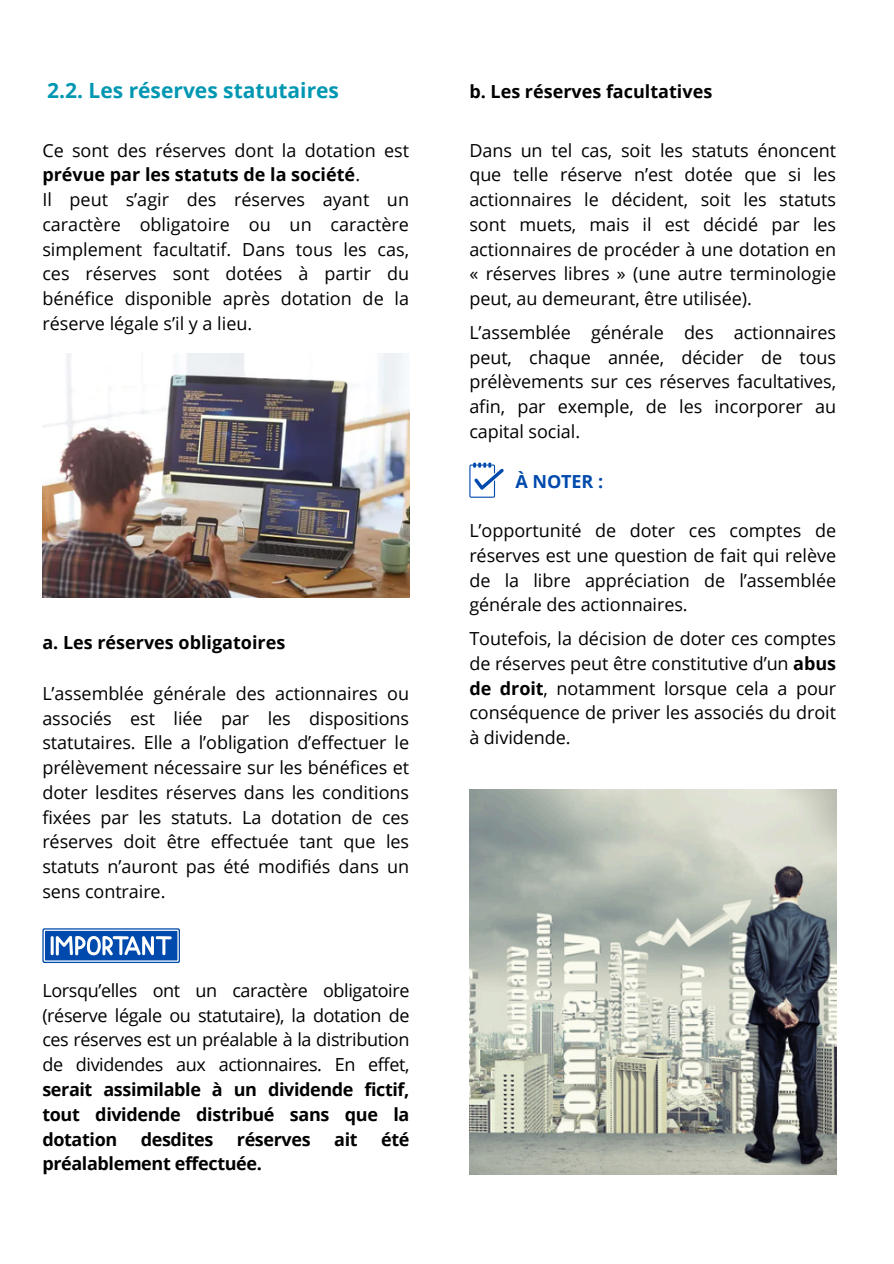
<style>
.page{position:relative;width:894px;height:1264px;background:#fff}
.page>*{position:absolute;margin:0;border:0;box-sizing:border-box;transform-origin:0 0}
.t1{font:700 21px "Open Sans";color:#0097b2}
.t2{font:18px/24.8px "Open Sans";letter-spacing:-.005em;color:#000;text-align:justify}
.t3{font:700 18px "Open Sans";color:#000}
.t4{font:700 18px "Open Sans";letter-spacing:-.02em;color:#000}
.t5{font:700 18px "Open Sans";letter-spacing:-.005em;color:#004aad}
.s1{font-weight:700}
</style>
<div class="page">
<img style="left:469px;top:789px;width:367px;height:385px">
<img style="left:42px;top:353px;width:367px;height:244px">
<svg style="left:469px;top:462px;width:34px;height:35px"></svg>
<svg style="left:42px;top:928px;width:138px;height:35px"></svg>
<h3 class="t1" style="left:47px;top:75px;width:293px">2.2. Les réserves statutaires</h3>
<p class="t2" style="left:42px;top:137px;width:368px">Ce sont des réserves dont la dotation est <span class="s1">prévue par les statuts de la société</span>.</p>
<p class="t2" style="left:42px;top:187px;width:368px">Il peut s’agir des réserves ayant un caractère obligatoire ou un caractère simplement facultatif. Dans tous les cas, ces réserves sont dotées à partir du bénéfice disponible après dotation de la réserve légale s’il y a lieu.</p>
<p class="t3" style="left:42px;top:630px;width:244px">a. Les réserves obligatoires</p>
<p class="t2" style="left:42px;top:680px;width:368px">L’assemblée générale des actionnaires ou associés est liée par les dispositions statutaires. Elle a l’obligation d’effectuer le prélèvement nécessaire sur les bénéfices et doter lesdites réserves dans les conditions fixées par les statuts. La dotation de ces réserves doit être effectuée tant que les statuts n’auront pas été modifiés dans un sens contraire.</p>
<p class="t2" style="left:42px;top:977px;width:368px">Lorsqu’elles ont un caractère obligatoire (réserve légale ou statutaire), la dotation de ces réserves est un préalable à la distribution de dividendes aux actionnaires. En effet, <span class="s1">serait assimilable à un dividende fictif, tout dividende distribué sans que la dotation</span></p>
<p class="t4" style="left:141px;top:1126px;width:74px">desdites</p>
<p class="t4" style="left:237px;top:1126px;width:75px">réserves</p>
<p class="t3" style="left:334px;top:1126px;width:25px">ait</p>
<p class="t3" style="left:381px;top:1126px;width:30px">été</p>
<p class="t4" style="left:42px;top:1150px;width:221px">préalablement effectuée.</p>
<h2 class="t3" style="left:469px;top:79px;width:244px">b. Les réserves facultatives</h2>
<h1 class="t2" style="left:469px;top:137px;width:368px">Dans un tel cas, soit les statuts énoncent que telle réserve n’est dotée que si les actionnaires le décident, soit les statuts sont muets, mais il est décidé par les actionnaires de procéder à une dotation en « réserves libres » (une autre terminologie peut, au demeurant, être utilisée).</h1>
<p class="t2" style="left:469px;top:319px;width:368px">L’assemblée générale des actionnaires peut, chaque année, décider de tous prélèvements sur ces réserves facultatives, afin, par exemple, de les incorporer au capital social.</p>
<p class="t5" style="left:515px;top:468px;width:89px">À NOTER :</p>
<p class="t2" style="left:469px;top:517px;width:368px">L’opportunité de doter ces comptes de réserves est une question de fait qui relève de la libre appréciation de l’assemblée générale des actionnaires.</p>
<h3 class="t2" style="left:469px;top:625px;width:368px">Toutefois, la décision de doter ces comptes de réserves peut être constitutive d’un <span class="s1">abus de droit</span>, notamment lorsque cela a pour conséquence de priver les associés du droit à dividende.</h3>
</div>
